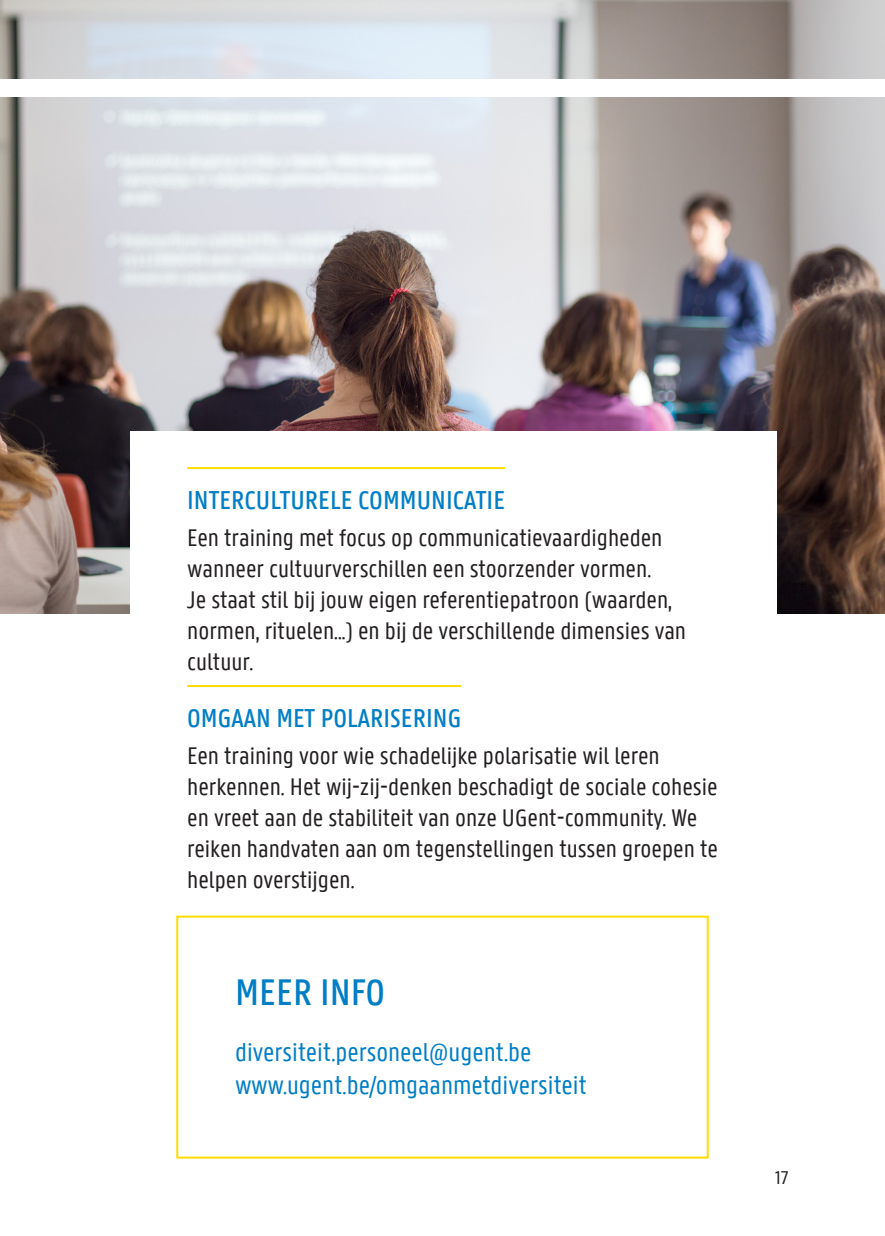
<style>
.page{position:relative;width:885px;height:1236px;background:#fff}
.page>*{position:absolute;margin:0;border:0;box-sizing:border-box;transform-origin:0 0}
.MEER_INFO{font:500 40px "U Gent Panno Text";color:#007ec5}
.hyperlinks{font:28px "U Gent Panno Text";color:#007ec5}
.kleine_titel{font:500 28px "U Gent Panno Text";color:#007ec5}
.MAIN{font:26px/31.2px "U Gent Panno Text";color:#231f20}
.t1{font:20px "U Gent Panno Text";color:#231f20}
</style>
<div class="page">
<img style="left:0;top:0;width:884px;height:614px">
<div style="left:130px;top:431px;width:647px;height:521px;background:#fff"></div>
<hr style="left:187px;top:467px;width:318px;height:2px;background:#ffdc01">
<hr style="left:187px;top:685px;width:274px;height:2px;background:#ffdc01">
<div style="left:176px;top:916px;width:532px;height:243px;border:2px solid #ffdc01"></div>
<div style="left:0;top:79px;width:884px;height:17px;background:#fff"></div>
<p class="kleine_titel" style="left:187px;top:483px;width:319px">INTERCULTURELE COMMUNICATIE</p>
<p class="MAIN" style="left:187px;top:521px;width:500px">Een training met focus op communicatievaardigheden wanneer cultuurverschillen een stoorzender vormen.<br>Je staat stil bij jouw eigen referentiepatroon (waarden, normen, rituelen...) en bij de verschillende dimensies van cultuur.</p>
<p class="kleine_titel" style="left:187px;top:701px;width:276px">OMGAAN MET POLARISERING</p>
<p class="MAIN" style="left:187px;top:739px;width:532px">Een training voor wie schadelijke polarisatie wil leren herkennen. Het wij-zij-denken beschadigt de sociale cohesie en vreet aan de stabiliteit van onze UGent-community. We reiken handvaten aan om tegenstellingen tussen groepen te helpen overstijgen.</p>
<p class="MEER_INFO" style="left:235px;top:968px;width:152px">MEER INFO</p>
<p class="hyperlinks" style="left:235px;top:1035px;width:298px">diversiteit.personeel@ugent.be</p>
<p class="hyperlinks" style="left:235px;top:1069px;width:353px">www.ugent.be/omgaanmetdiversiteit</p>
<p class="t1" style="left:775px;top:1166px;width:15px">17</p>
</div>
